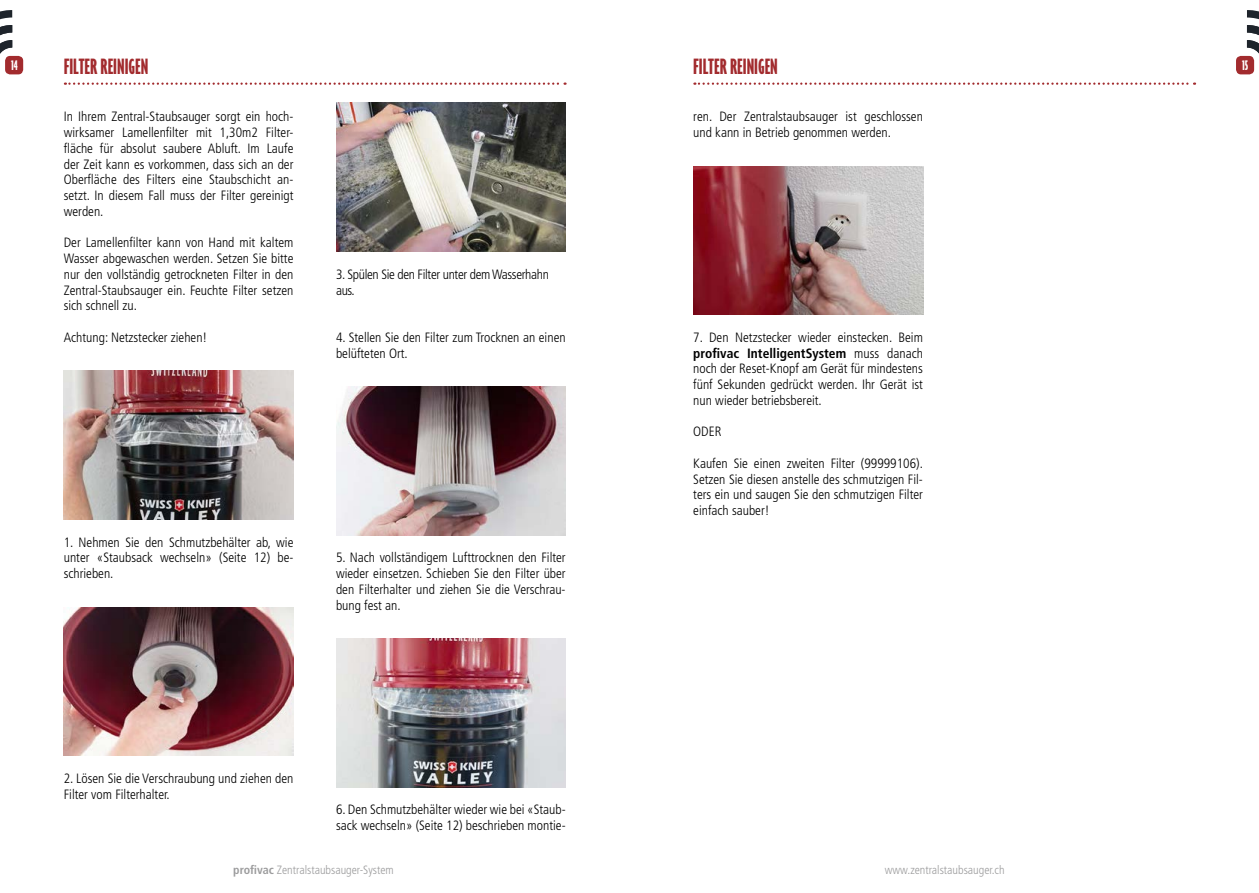
<style>
.page{position:relative;width:1259px;height:893px;background:#fff}
.page>*{position:absolute;margin:0;border:0;box-sizing:border-box;transform-origin:0 0}
.t1{font:700 ultra-condensed 24px "Agenda";color:#a22b2e}
.t2{font:700 ultra-condensed 15px "Agenda";color:#fff}
.t3{font:300 condensed 13.5px/15.8px "Frutiger LT Std";color:#000;text-align:justify}
.t4{font:300 condensed 13.5px/15.8px "Frutiger LT Std";letter-spacing:-.025em;color:#000}
.t5{font:300 condensed 12px "Frutiger LT Std";color:#9c9c9d}
.s1{font-weight:700}
</style>
<div class="page">
<div style="left:1236px;top:56px;width:18px;height:18px;background:#a22b2e;border-radius:5px"></div>
<div style="left:5px;top:56px;width:18px;height:18px;background:#a22b2e;border-radius:5px"></div>
<svg style="left:1247px;top:10px;width:12px;height:53px"></svg>
<svg style="left:0;top:10px;width:12px;height:53px"></svg>
<svg style="left:65px;top:83px;width:500px;height:2px"></svg>
<svg style="left:694px;top:83px;width:501px;height:2px"></svg>
<img style="left:336px;top:103px;width:230px;height:148px">
<img style="left:336px;top:387px;width:230px;height:148px">
<img style="left:336px;top:639px;width:230px;height:148px">
<img style="left:64px;top:371px;width:229px;height:149px">
<img style="left:64px;top:607px;width:229px;height:149px">
<img style="left:693px;top:166px;width:230px;height:149px">
<h1 class="t1" style="left:64px;top:53px;width:86px">FILTER REINIGEN</h1>
<h1 class="t1" style="left:693px;top:53px;width:86px">FILTER REINIGEN</h1>
<p class="t2" style="left:11px;top:57px;width:8px">14</p>
<p class="t2" style="left:1242px;top:57px;width:8px">15</p>
<p class="t3" style="left:64px;top:109px;width:231px">In Ihrem Zentral-Staubsauger sorgt ein hoch&shy;wirksamer Lamellenfilter mit 1,30m2 Filter&shy;fläche für absolut saubere Abluft. Im Laufe der Zeit kann es vorkommen, dass sich an der Oberfläche des Filters eine Staubschicht an&shy;setzt. In diesem Fall muss der Filter gereinigt werden.</p>
<p class="t3" style="left:64px;top:235px;width:231px">Der Lamellenfilter kann von Hand mit kaltem Wasser abgewaschen werden. Setzen Sie bitte nur den vollständig getrockneten Filter in den Zentral-Staubsauger ein. Feuchte Filter setzen sich schnell zu.</p>
<p class="t3" style="left:64px;top:329px;width:145px">Achtung: Netzstecker ziehen!</p>
<p class="t4" style="left:336px;top:266px;width:214px">3. Spülen Sie den Filter unter dem Wasserhahn aus.</p>
<p class="t3" style="left:336px;top:329px;width:231px">4. Stellen Sie den Filter zum Trocknen an einen belüfteten Ort.</p>
<p class="t3" style="left:64px;top:534px;width:231px">1. Nehmen Sie den Schmutzbehälter ab, wie unter «Staubsack wechseln» (Seite 12) be&shy;schrieben.</p>
<p class="t3" style="left:336px;top:550px;width:231px">5. Nach vollständigem Lufttrocknen den Filter wieder einsetzen. Schieben Sie den Filter über den Filterhalter und ziehen Sie die Verschrau&shy;bung fest an.</p>
<p class="t3" style="left:64px;top:770px;width:231px">2. Lösen Sie die Verschraubung und ziehen den<br>Filter vom Filterhalter.</p>
<p class="t3" style="left:336px;top:802px;width:231px">6. Den Schmutzbehälter wieder wie bei «Staub&shy;sack wechseln» (Seite 12) beschrieben montie-</p>
<p class="t3" style="left:693px;top:109px;width:231px">ren. Der Zentralstaubsauger ist geschlossen und kann in Betrieb genommen werden.</p>
<p class="t3" style="left:693px;top:329px;width:231px">7. Den Netzstecker wieder einstecken. Beim <span class="s1">profivac IntelligentSystem</span> muss danach noch der Reset-Knopf am Gerät für mindestens fünf Sekunden gedrückt werden. Ihr Gerät ist nun wieder betriebsbereit.</p>
<p class="t3" style="left:693px;top:424px;width:30px">ODER</p>
<p class="t3" style="left:693px;top:455px;width:231px">Kaufen Sie einen zweiten Filter (99999106).<br>Setzen Sie diesen anstelle des schmutzigen Fil&shy;ters ein und saugen Sie den schmutzigen Filter einfach sauber!</p>
<p class="t5" style="left:233px;top:863px;width:162px"><span class="s1">profivac</span> Zentralstaubsauger-System</p>
<p class="t5" style="left:884px;top:863px;width:121px">www.zentralstaubsauger.ch</p>
</div>
